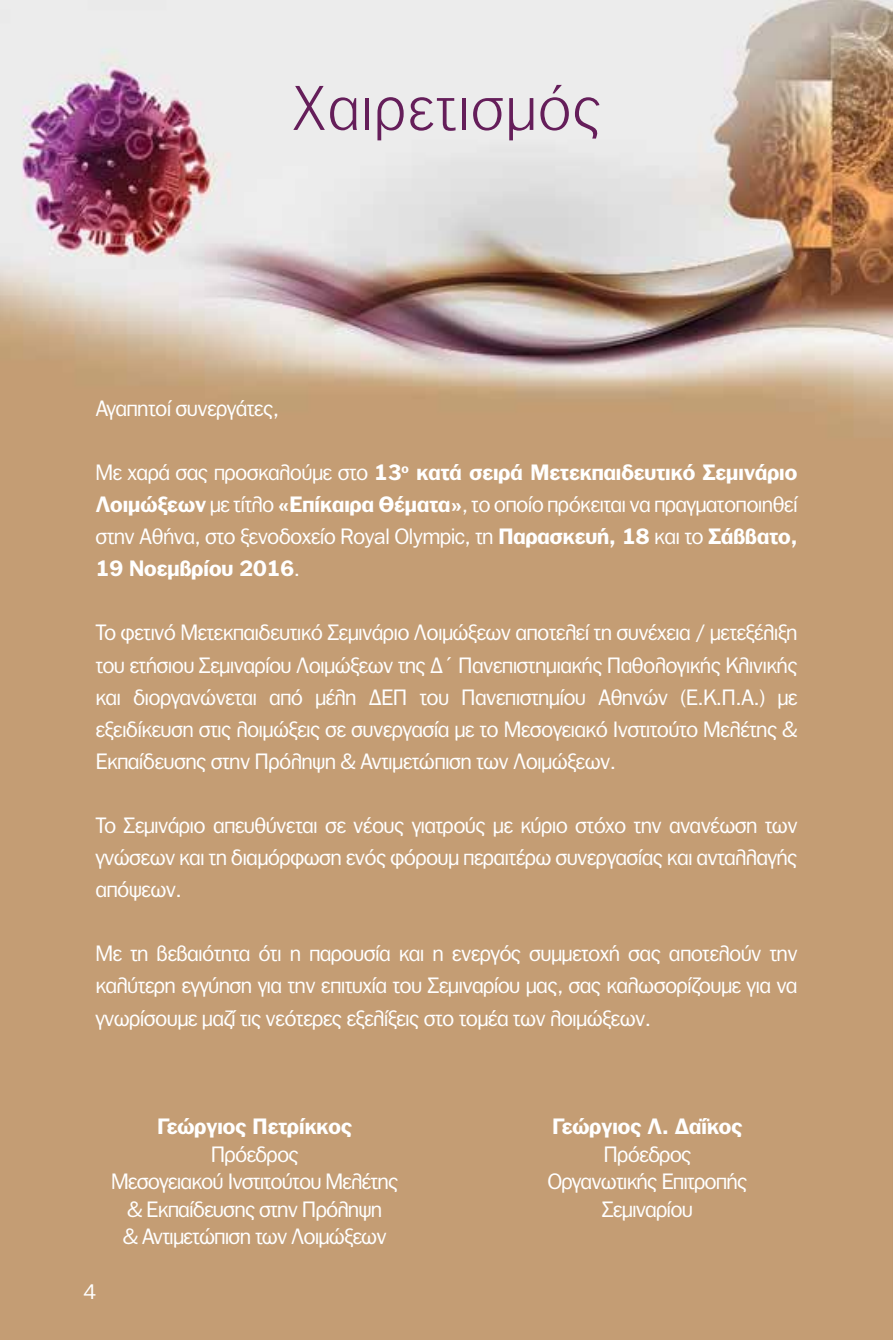
<style>
.page{position:relative;width:893px;height:1340px;background:#fff}
.page>*{position:absolute;margin:0;border:0;box-sizing:border-box;transform-origin:0 0}
.t1{font:300 60.75px "PF Franklin Gothic";letter-spacing:.05em;color:#651e5a}
.t2{font:21.38px/32.2px "PF Franklin Gothic";color:#fff;text-align:justify}
.t3{font:700 21.38px "PF Franklin Gothic";color:#fff}
.t4{font:20.25px "PF Franklin Gothic";color:#fff}
.s1{font-weight:700}
</style>
<div class="page">
<img style="left:0;top:0;width:893px;height:1339px">
<h1 class="t1" style="left:293px;top:74px;width:309px">Χαιρετισμός</h1>
<p class="t2" style="left:96px;top:392px;width:184px">Αγαπητοί συνεργάτες,</p>
<p class="t2" style="left:96px;top:456px;width:703px">Με χαρά σας προσκαλούμε στο <span class="s1">13</span><sup>ο</sup> <span class="s1">κατά σειρά Μετεκπαιδευτικό Σεμινάριο Λοιμώξεων</span> με τίτλο <span class="s1">«Επίκαιρα Θέματα»</span>, το οποίο πρόκειται να πραγματοποιηθεί στην Αθήνα, στο ξενοδοχείο Royal Olympic, τη <span class="s1">Παρασκευή, 18</span> και το <span class="s1">Σάββατο, 19 Νοεμβρίου 2016</span>.</p>
<p class="t2" style="left:96px;top:616px;width:703px">Το φετινό Μετεκπαιδευτικό Σεμινάριο Λοιμώξεων αποτελεί τη συνέχεια / μετεξέλιξη του ετήσιου Σεμιναρίου Λοιμώξεων της Δ΄ Πανεπιστημιακής Παθολογικής Κλινικής και διοργανώνεται από μέλη ΔΕΠ του Πανεπιστημίου Αθηνών (Ε.Κ.Π.Α.) με εξειδίκευση στις λοιμώξεις σε συνεργασία με το Μεσογειακό Ινστιτούτο Μελέτης &amp; Εκπαίδευσης στην Πρόληψη &amp; Αντιμετώπιση των Λοιμώξεων.</p>
<p class="t2" style="left:96px;top:809px;width:703px">To Σεμινάριο απευθύνεται σε νέους γιατρούς με κύριο στόχο την ανανέωση των γνώσεων και τη διαμόρφωση ενός φόρουμ περαιτέρω συνεργασίας και ανταλλαγής απόψεων.</p>
<p class="t2" style="left:96px;top:937px;width:703px">Με τη βεβαιότητα ότι η παρουσία και η ενεργός συμμετοχή σας αποτελούν την καλύτερη εγγύηση για την επιτυχία του Σεμιναρίου μας, σας καλωσορίζουμε για να γνωρίσουμε μαζί τις νεότερες εξελίξεις στο τομέα των λοιμώξεων.</p>
<p class="t4" style="left:84px;top:1280px;width:13px">4</p>
<p class="t3" style="left:157px;top:1113px;width:196px">Γεώργιος Πετρίκκος</p>
<p class="t2" style="left:111px;top:1140px;width:288px;line-height:27.4px;text-align:center">Πρόεδρος<br>Μεσογειακού Ινστιτούτου Μελέτης &amp; Εκπαίδευσης στην Πρόληψη<br>&amp; Αντιμετώπιση των Λοιμώξεων</p>
<p class="t3" style="left:552px;top:1113px;width:192px">Γεώργιος Λ. Δαΐκος</p>
<p class="t2" style="left:548px;top:1140px;width:201px;line-height:27.4px;text-align:center">Πρόεδρος<br>Οργανωτικής Επιτροπής<br>Σεμιναρίου</p>
</div>
